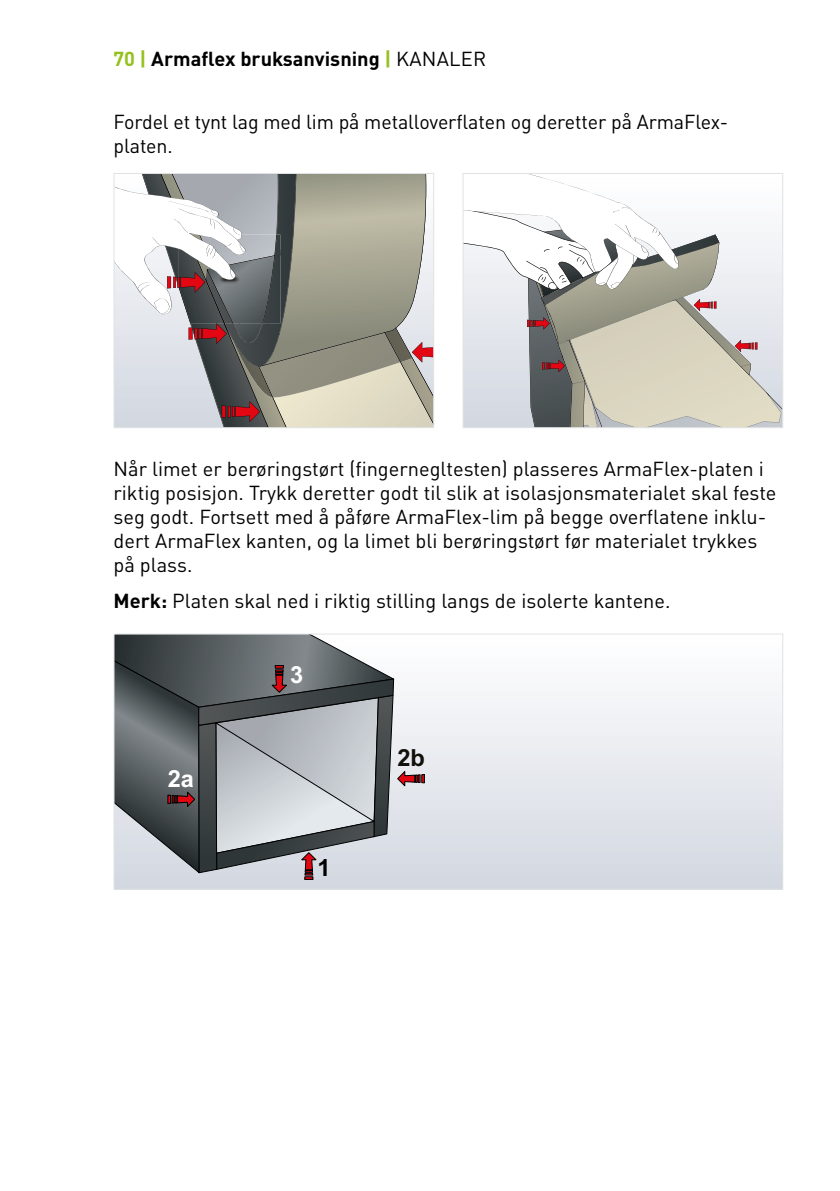
<style>
.page{position:relative;width:840px;height:1191px;background:#fff}
.page>*{position:absolute;margin:0;border:0;box-sizing:border-box;transform-origin:0 0}
.t1{font:700 23.6px "Arial";color:#fff}
.t2{font:700 23.6px "Arial";color:#12100b}
.t3{font:700 23.6px "Arial";color:#000}
.t4{font:20px/24px "DIN Pro";color:#000}
.t5{font:700 20px "DIN Pro";color:#000}
.s1{color:#95c11f}
.s2{font-weight:400}
.s3{font-weight:700}
</style>
<div class="page">
<svg style="left:115px;top:175px;width:317px;height:251px;background:#acaaa4"></svg>
<div style="left:113px;top:173px;width:321px;height:255px;border:1px solid #e0e2e3"></div>
<svg style="left:464px;top:175px;width:316px;height:251px"></svg>
<div style="left:462px;top:173px;width:320px;height:255px;border:1px solid #e0e2e3"></div>
<svg style="left:115px;top:693px;width:665px;height:194px"></svg>
<svg style="left:115px;top:635px;width:309px;height:244px;background:#8f9397"></svg>
<div style="left:113px;top:633px;width:669px;height:256px;border:1px solid #e0e2e3"></div>
<p class="t5" style="left:113px;top:42px;width:310px"><span class="s1">70 |</span> Armaflex bruksanvisning <span class="s1">|</span> <span class="s2">Kanal</span></p>
<p class="t4" style="left:460px;top:45px;width:22px">er</p>
<p class="t4" style="left:113px;top:107px;width:616px">Fordel et tynt lag med lim på metalloverflaten og deretter på ArmaFlex&shy;platen.</p>
<p class="t4" style="left:113px;top:455px;width:664px">Når limet er berøringstørt (fingernegltesten) plasseres ArmaFlex-platen i riktig posisjon. Trykk deretter godt til slik at isolasjonsmaterialet skal feste seg godt. Fortsett med å påføre ArmaFlex-lim på begge overflatene inklu&shy;dert ArmaFlex kanten, og la limet bli berøringstørt før materialet trykkes på plass.</p>
<p class="t4" style="left:113px;top:586px;width:558px"><span class="s3">Merk:</span> Platen skal ned i riktig stilling langs de isolerte kantene.</p>
<p class="t1" style="left:168px;top:763px;width:28px">2a</p>
<p class="t1" style="left:290px;top:658px;width:15px">3</p>
<p class="t3" style="left:317px;top:852px;width:15px">1</p>
<p class="t2" style="left:397px;top:742px;width:29px">2b</p>
</div>
